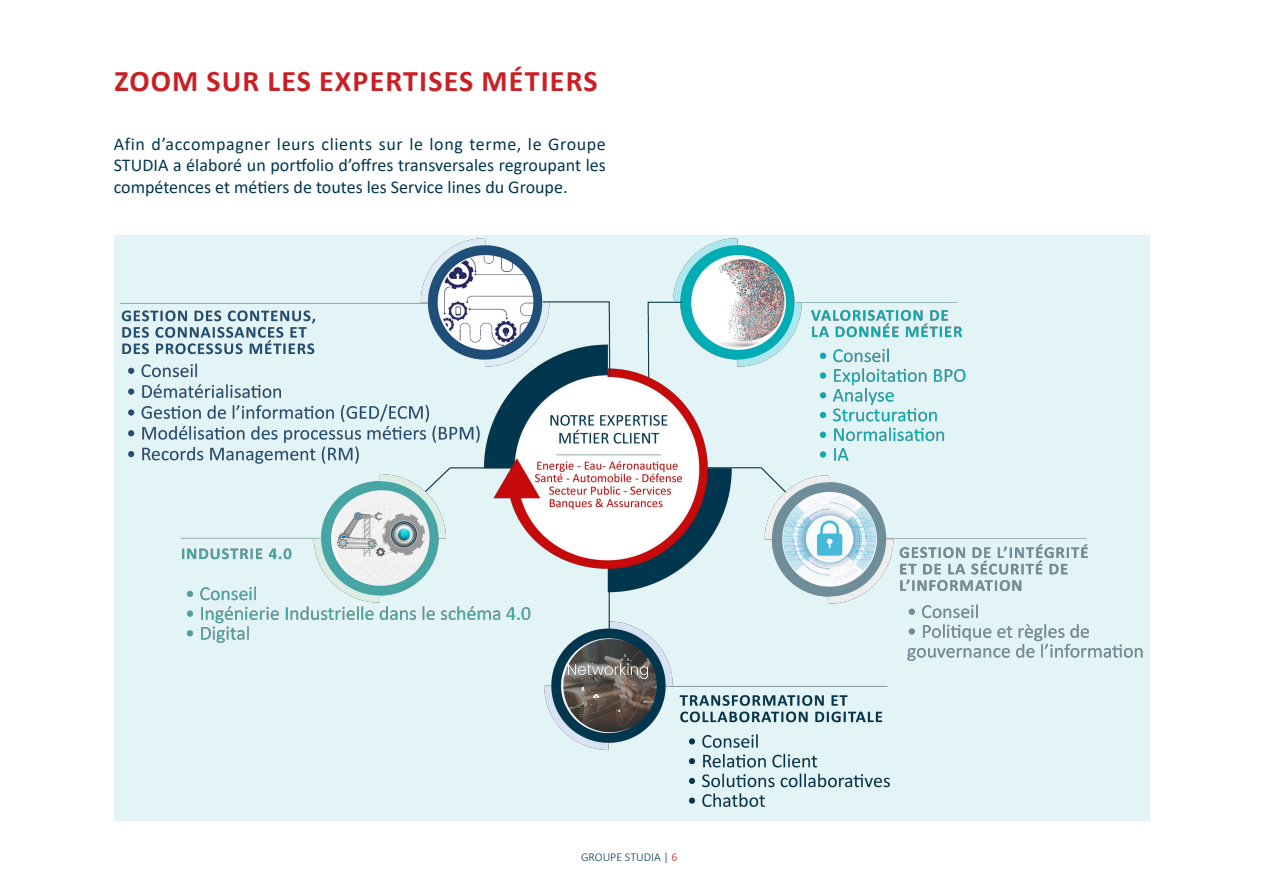
<style>
.page{position:relative;width:1263px;height:893px;background:#fff}
.page>*{position:absolute;margin:0;border:0;box-sizing:border-box;transform-origin:0 0}
.t1{font:700 30px "Calibri";letter-spacing:.04em;color:#c92026}
.t2{font:18px/21.6px "Calibri";color:#013750;text-align:justify}
.t3{font:300 12px "Calibri";color:#013750}
.s1{color:#c92026}
</style>
<div class="page">
<div style="left:114px;top:235px;width:1035px;height:586px;background:#e3f4f6"></div>
<img style="left:120px;top:238px;width:1023px;height:569px">
<h1 class="t1" style="left:114px;top:59px;width:485px">ZOOM SUR LES EXPERTISES MÉTIERS</h1>
<p class="t2" style="left:114px;top:132px;width:494px">Afin d’accompagner leurs clients sur le long terme, le Groupe STUDIA a élaboré un portfolio d’offres transversales regroupant les compétences et métiers de toutes les Service lines du Groupe.</p>
<p class="t3" style="left:581px;top:849px;width:98px">GROUPE STUDIA | <span class="s1">6</span></p>
</div>
